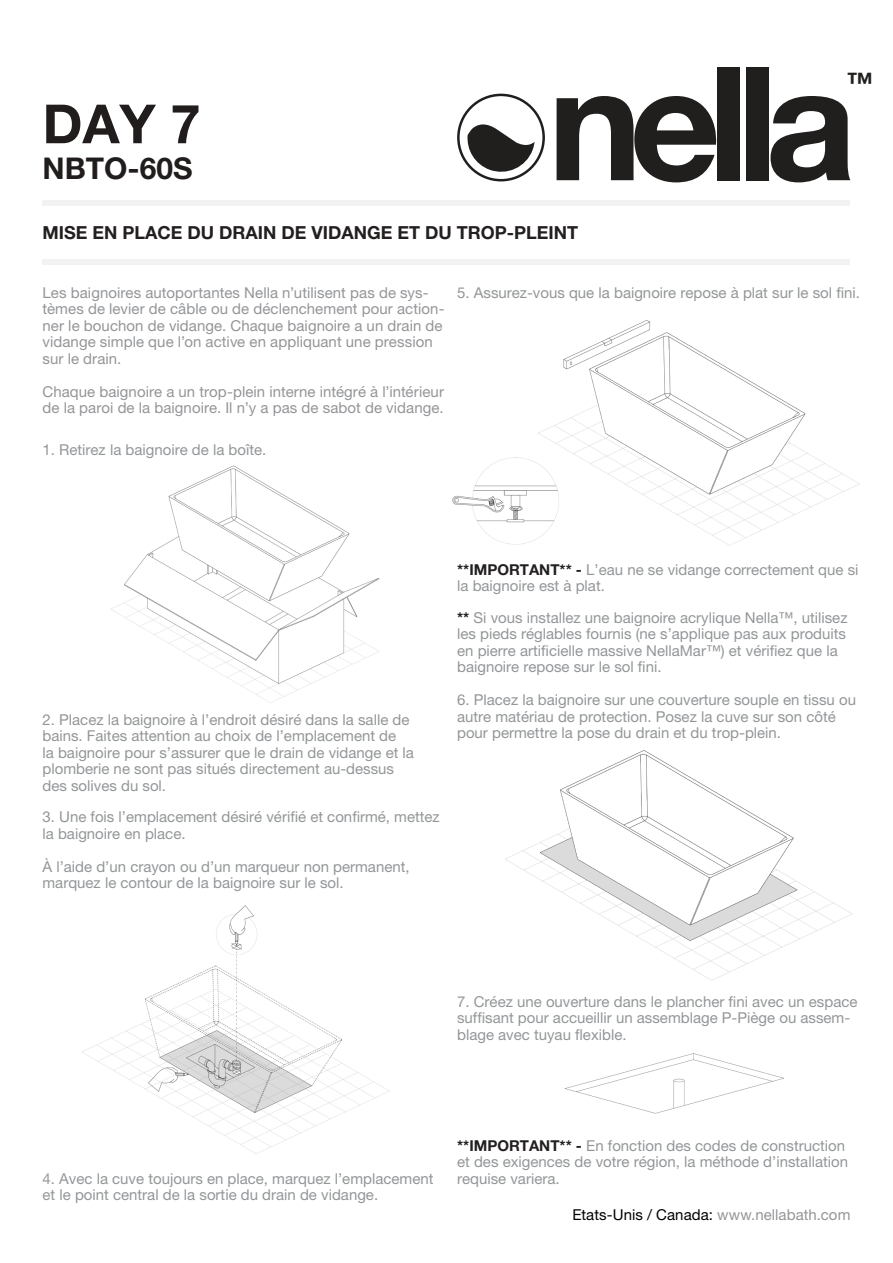
<style>
.page{position:relative;width:893px;height:1263px;background:#fff}
.page>*{position:absolute;margin:0;border:0;box-sizing:border-box;transform-origin:0 0}
.Product_Type{font:700 54px "Helvetica Neue LT Pro";color:#211d1d}
.Product_Type-2{font:700 30px "Helvetica Neue LT Pro";color:#211d1d}
.t1{font:700 27px "Helvetica Neue LT Pro";color:#231f1f}
.t2{font:700 18px "Helvetica Neue LT Pro";color:#231f1f}
.t3{font:15px/16.5px "Helvetica Neue LT Pro";color:#939698}
.t4{font:15px/16.5px "Helvetica Neue LT Pro";letter-spacing:.005em;color:#939598}
.t5{font:15px "Helvetica Neue LT Pro";letter-spacing:.005em;color:#000}
.s1{font-weight:700;color:#231f20}
.s2{color:#939598}
</style>
<div class="page">
<div style="left:43px;top:200px;width:807px;height:5px;background:#f2f2f2"></div>
<div style="left:43px;top:259px;width:807px;height:6px;background:#f2f2f2"></div>
<svg style="left:557px;top:96px;width:161px;height:86px"></svg>
<div style="left:718px;top:67px;width:22px;height:113px;background:#211e1e"></div>
<div style="left:746px;top:67px;width:23px;height:113px;background:#211e1e"></div>
<svg style="left:770px;top:96px;width:80px;height:86px"></svg>
<svg style="left:457px;top:94px;width:88px;height:87px"></svg>
<img style="left:111px;top:465px;width:269px;height:238px">
<img style="left:452px;top:320px;width:408px;height:226px">
<img style="left:505px;top:750px;width:347px;height:231px">
<img style="left:82px;top:905px;width:308px;height:249px">
<img style="left:564px;top:1053px;width:220px;height:61px">
<p class="Product_Type" style="left:43px;top:91px;width:160px">DAY 7</p>
<p class="Product_Type-2" style="left:43px;top:150px;width:152px">NBTO-60S</p>
<p class="t2" style="left:43px;top:221px;width:537px">MISE EN PLACE DU DRAIN DE VIDANGE ET DU TROP-PLEINT</p>
<h3 class="t1" style="left:846px;top:65px;width:28px">™</h3>
<p class="t4" style="left:43px;top:284px;width:403px">Les baignoires autoportantes Nella n’utilisent pas de sys&shy;tèmes de levier de câble ou de déclenchement pour action&shy;ner le bouchon de vidange. Chaque baignoire a un drain de vidange simple que l’on active en appliquant une pression sur le drain.</p>
<p class="t4" style="left:43px;top:383px;width:403px">Chaque baignoire a un trop-plein interne intégré à l’intérieur de la paroi de la baignoire. Il n’y a pas de sabot de vidange.</p>
<p class="t3" style="left:43px;top:441px;width:225px">1. Retirez la baignoire de la boîte.</p>
<p class="t3" style="left:457px;top:284px;width:404px">5. Assurez-vous que la baignoire repose à plat sur le sol fini.</p>
<p class="t3" style="left:43px;top:711px;width:373px">2. Placez la baignoire à l’endroit désiré dans la salle de bains. Faites attention au choix de l’emplacement de<br>la baignoire pour s’assurer que le drain de vidange et la plomberie ne sont pas situés directement au-dessus des solives du sol.</p>
<p class="t3" style="left:43px;top:808px;width:399px">3. Une fois l’emplacement désiré vérifié et confirmé, mettez la baignoire en place.</p>
<p class="t3" style="left:43px;top:858px;width:369px">À l’aide d’un crayon ou d’un marqueur non permanent, marquez le contour de la baignoire sur le sol.</p>
<p class="t3" style="left:457px;top:561px;width:403px"><span class="s1">**IMPORTANT** -</span> L’eau ne se vidange correctement que si la baignoire est à plat.</p>
<p class="t3" style="left:457px;top:609px;width:392px"><span class="s1">**</span> Si vous installez une baignoire acrylique Nella™, utilisez les pieds réglables fournis (ne s’applique pas aux produits en pierre artificielle massive NellaMar™) et vérifiez que la baignoire repose sur le sol fini.</p>
<p class="t3" style="left:457px;top:691px;width:400px">6. Placez la baignoire sur une couverture souple en tissu ou autre matériau de protection. Posez la cuve sur son côté pour permettre la pose du drain et du trop-plein.</p>
<p class="t3" style="left:457px;top:993px;width:402px">7. Créez une ouverture dans le plancher fini avec un espace suffisant pour accueillir un assemblage P-Piège ou assem&shy;blage avec tuyau flexible.</p>
<p class="t3" style="left:43px;top:1170px;width:392px">4. Avec la cuve toujours en place, marquez l’emplacement et le point central de la sortie du drain de vidange.</p>
<p class="t3" style="left:457px;top:1137px;width:392px"><span class="s1">**IMPORTANT** -</span> En fonction des codes de construction et des exigences de votre région, la méthode d’installation requise variera.</p>
<p class="t5" style="left:572px;top:1206px;width:280px">Etats-Unis / Canada: <span class="s2">www.nellabath.com</span></p>
</div>
